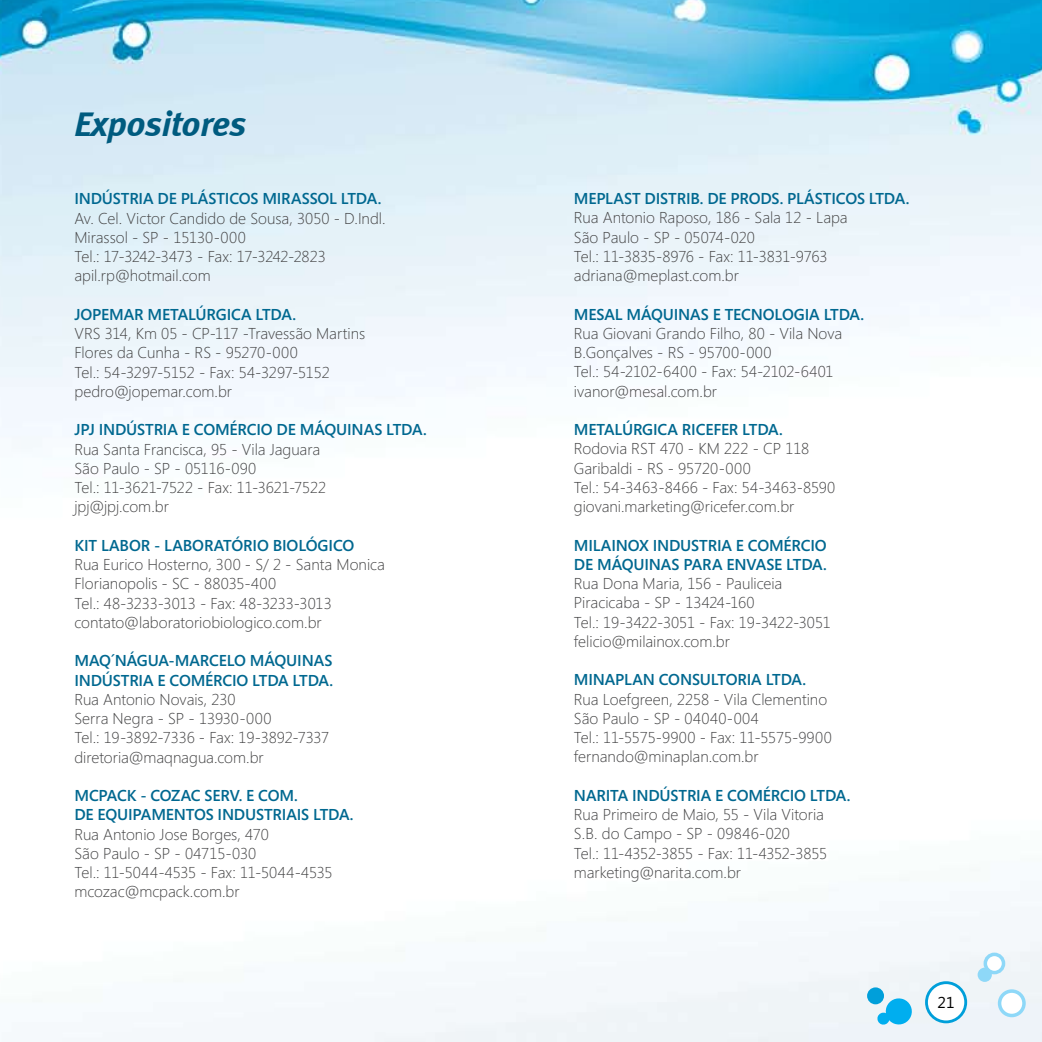
<style>
.page{position:relative;width:1042px;height:1042px;background:#fff}
.page>*{position:absolute;margin:0;border:0;box-sizing:border-box;transform-origin:0 0}
.t1{font:italic 35px "Meta Bold LF";letter-spacing:-.005em;color:#005b7f}
.t2{font:300 15.75px/19.2px "Segoe";color:#414142}
.t3{font:600 15.75px/19.2px "Segoe";letter-spacing:-.01em;color:#006890}
.t4{font:15.75px "Segoe";color:#000}
</style>
<div class="page">
<img style="left:0;top:0;width:1042px;height:1042px">
<div style="left:999px;top:991px;width:25px;height:24px;background:#fff;border-radius:50%"></div>
<div style="left:998px;top:989px;width:27px;height:28px;border:4px solid #8ed8f8;border-radius:50%"></div>
<div style="left:985px;top:954px;width:18px;height:18px;background:#fff;border-radius:50%"></div>
<div style="left:983px;top:952px;width:22px;height:22px;border:4px solid #8ed8f8;border-radius:50%"></div>
<div style="left:977px;top:967px;width:15px;height:15px;background:#8ed8f8;border-radius:50%"></div>
<div style="left:867px;top:987px;width:17px;height:17px;background:#009fda;border-radius:50%"></div>
<svg style="left:876px;top:996px;width:37px;height:30px"></svg>
<div style="left:926px;top:982px;width:39px;height:40px;background:#fff;border-radius:50%"></div>
<div style="left:925px;top:981px;width:42px;height:42px;border:3px solid #009fda;border-radius:50%"></div>
<h1 class="t1" style="left:74px;top:103px;width:173px">Expositores</h1>
<p class="t3" style="left:74px;top:189px;width:308px">INDÚSTRIA DE PLÁSTICOS MIRASSOL LTDA.</p>
<p class="t2" style="left:74px;top:208px;width:313px">Av. Cel. Victor Candido de Sousa, 3050 - D.Indl.<br>Mirassol - SP - 15130-000<br>Tel.: 17-3242-3473 - Fax: 17-3242-2823 apil.rp@hotmail.com</p>
<p class="t3" style="left:74px;top:304px;width:223px">JOPEMAR METALÚRGICA LTDA.</p>
<p class="t2" style="left:74px;top:323px;width:292px">VRS 314, Km 05 - CP-117 -Travessão Martins Flores da Cunha - RS - 95270-000<br>Tel.: 54-3297-5152 - Fax: 54-3297-5152 pedro@jopemar.com.br</p>
<p class="t3" style="left:74px;top:420px;width:354px">JPJ INDÚSTRIA E COMÉRCIO DE MÁQUINAS LTDA.</p>
<p class="t2" style="left:74px;top:439px;width:253px">Rua Santa Francisca, 95 - Vila Jaguara<br>São Paulo - SP - 05116-090<br>Tel.: 11-3621-7522 - Fax: 11-3621-7522 jpj@jpj.com.br</p>
<p class="t3" style="left:74px;top:535px;width:281px">KIT LABOR - LABORATÓRIO BIOLÓGICO</p>
<p class="t2" style="left:74px;top:554px;width:312px">Rua Eurico Hosterno, 300 - S/ 2 - Santa Monica Florianopolis - SC - 88035-400<br>Tel.: 48-3233-3013 - Fax: 48-3233-3013 contato@laboratoriobiologico.com.br</p>
<p class="t3" style="left:74px;top:651px;width:260px">MAQ´NÁGUA-MARCELO MÁQUINAS<br>INDÚSTRIA E COMÉRCIO LTDA LTDA.</p>
<p class="t2" style="left:74px;top:689px;width:256px">Rua Antonio Novais, 230<br>Serra Negra - SP - 13930-000<br>Tel.: 19-3892-7336 - Fax: 19-3892-7337 diretoria@maqnagua.com.br</p>
<p class="t3" style="left:74px;top:785px;width:281px">MCPACK - COZAC SERV. E COM.<br>DE EQUIPAMENTOS INDUSTRIAIS LTDA.</p>
<p class="t2" style="left:74px;top:824px;width:260px">Rua Antonio Jose Borges, 470<br>São Paulo - SP - 04715-030<br>Tel.: 11-5044-4535 - Fax: 11-5044-4535 mcozac@mcpack.com.br</p>
<p class="t3" style="left:574px;top:189px;width:337px">MEPLAST DISTRIB. DE PRODS. PLÁSTICOS LTDA.</p>
<p class="t2" style="left:574px;top:208px;width:275px">Rua Antonio Raposo, 186 - Sala 12 - Lapa<br>São Paulo - SP - 05074-020<br>Tel.: 11-3835-8976 - Fax: 11-3831-9763 adriana@meplast.com.br</p>
<p class="t3" style="left:574px;top:304px;width:292px">MESAL MÁQUINAS E TECNOLOGIA LTDA.</p>
<p class="t2" style="left:574px;top:323px;width:270px">Rua Giovani Grando Filho, 80 - Vila Nova<br>B.Gonçalves - RS - 95700-000<br>Tel.: 54-2102-6400 - Fax: 54-2102-6401 ivanor@mesal.com.br</p>
<p class="t3" style="left:574px;top:419px;width:210px">METALÚRGICA RICEFER LTDA.</p>
<p class="t2" style="left:574px;top:439px;width:263px">Rodovia RST 470 - KM 222 - CP 118<br>Garibaldi - RS - 95720-000<br>Tel.: 54-3463-8466 - Fax: 54-3463-8590 giovani.marketing@ricefer.com.br</p>
<p class="t3" style="left:574px;top:535px;width:254px">MILAINOX INDUSTRIA E COMÉRCIO<br>DE MÁQUINAS PARA ENVASE LTDA.</p>
<p class="t2" style="left:574px;top:573px;width:258px">Rua Dona Maria, 156 - Pauliceia<br>Piracicaba - SP - 13424-160<br>Tel.: 19-3422-3051 - Fax: 19-3422-3051 felicio@milainox.com.br</p>
<p class="t3" style="left:574px;top:670px;width:234px">MINAPLAN CONSULTORIA LTDA.</p>
<p class="t2" style="left:574px;top:689px;width:259px">Rua Loefgreen, 2258 - Vila Clementino<br>São Paulo - SP - 04040-004<br>Tel.: 11-5575-9900 - Fax: 11-5575-9900 fernando@minaplan.com.br</p>
<p class="t3" style="left:574px;top:785px;width:278px">NARITA INDÚSTRIA E COMÉRCIO LTDA.</p>
<p class="t2" style="left:574px;top:804px;width:255px">Rua Primeiro de Maio, 55 - Vila Vitoria S.B. do Campo - SP - 09846-020<br>Tel.: 11-4352-3855 - Fax: 11-4352-3855 marketing@narita.com.br</p>
<p class="t4" style="left:937px;top:991px;width:18px">21</p>
</div>
